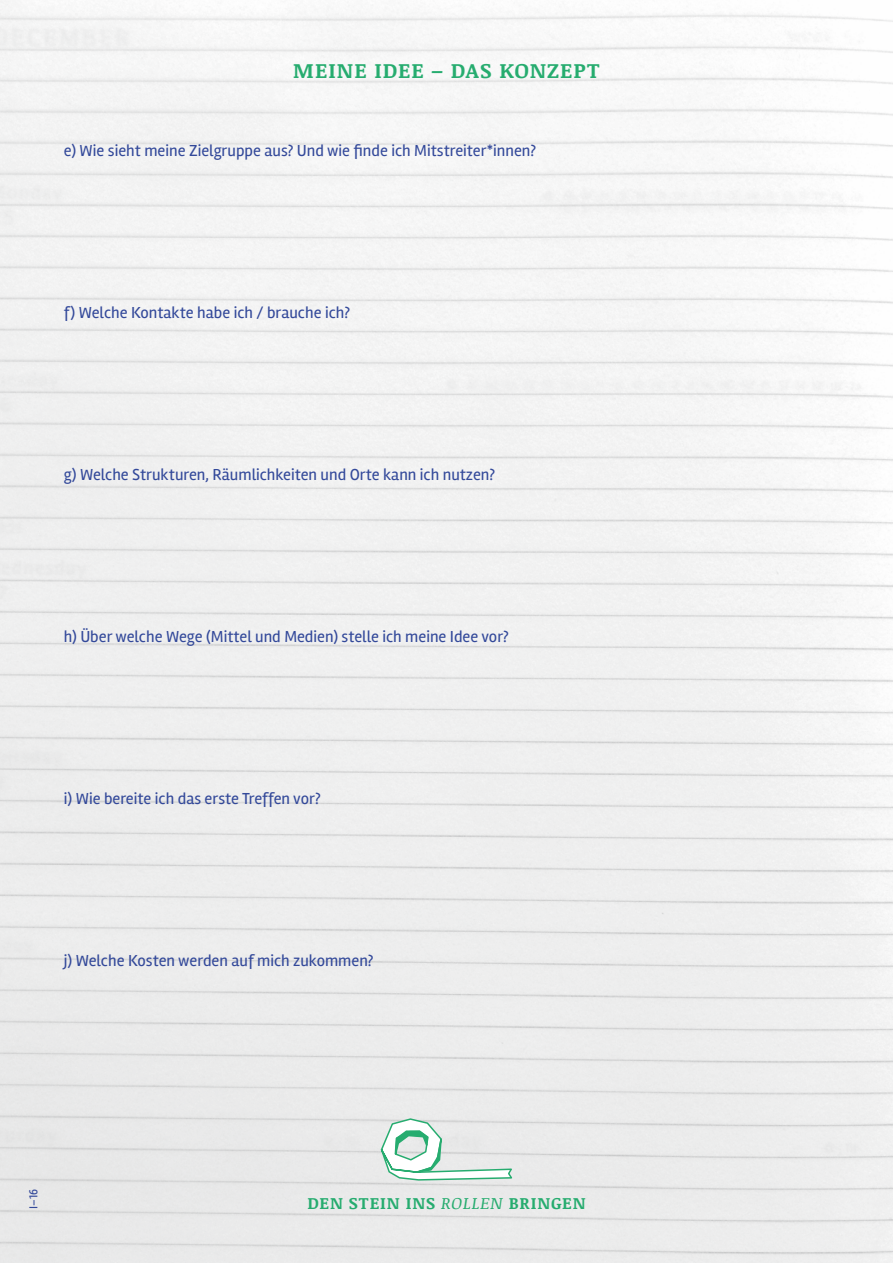
<style>
.page{position:relative;width:893px;height:1263px;background:#fff}
.page>*{position:absolute;margin:0;border:0;box-sizing:border-box;transform-origin:0 0}
.t1{font:700 21px "Noticia Text";letter-spacing:.05em;color:#26ac6f}
.t2{font:16.5px "Rambla";color:#33499a}
.t3{font:700 16.5px "Noticia Text";letter-spacing:.05em;color:#26ac6f}
.t4{font:12px "Rambla";color:#33499a}
.s1{font-weight:400;font-style:italic}
</style>
<div class="page">
<svg style="left:379px;top:1110px;width:135px;height:71px"></svg>
<p class="t1" style="left:293px;top:55px;width:308px">MEINE IDEE – DAS KONZEPT</p>
<p class="t2" style="left:64px;top:140px;width:474px">e) Wie sieht meine Zielgruppe aus? Und wie finde ich Mitstreiter*innen?</p>
<p class="t2" style="left:64px;top:302px;width:288px">f) Welche Kontakte habe ich / brauche ich?</p>
<p class="t2" style="left:64px;top:464px;width:433px">g) Welche Strukturen, Räumlichkeiten und Orte kann ich nutzen?</p>
<p class="t2" style="left:64px;top:626px;width:447px">h) Über welche Wege (Mittel und Medien) stelle ich meine Idee vor?</p>
<p class="t2" style="left:64px;top:788px;width:258px">i) Wie bereite ich das erste Treffen vor?</p>
<p class="t2" style="left:64px;top:950px;width:311px">j) Welche Kosten werden auf mich zukommen?</p>
<p class="t4" style="left:26px;top:1209px;width:21px;rotate:-90deg">I–16</p>
<p class="t3" style="left:307px;top:1191px;width:280px">DEN STEIN INS <span class="s1">ROLLEN</span> BRINGEN</p>
</div>
